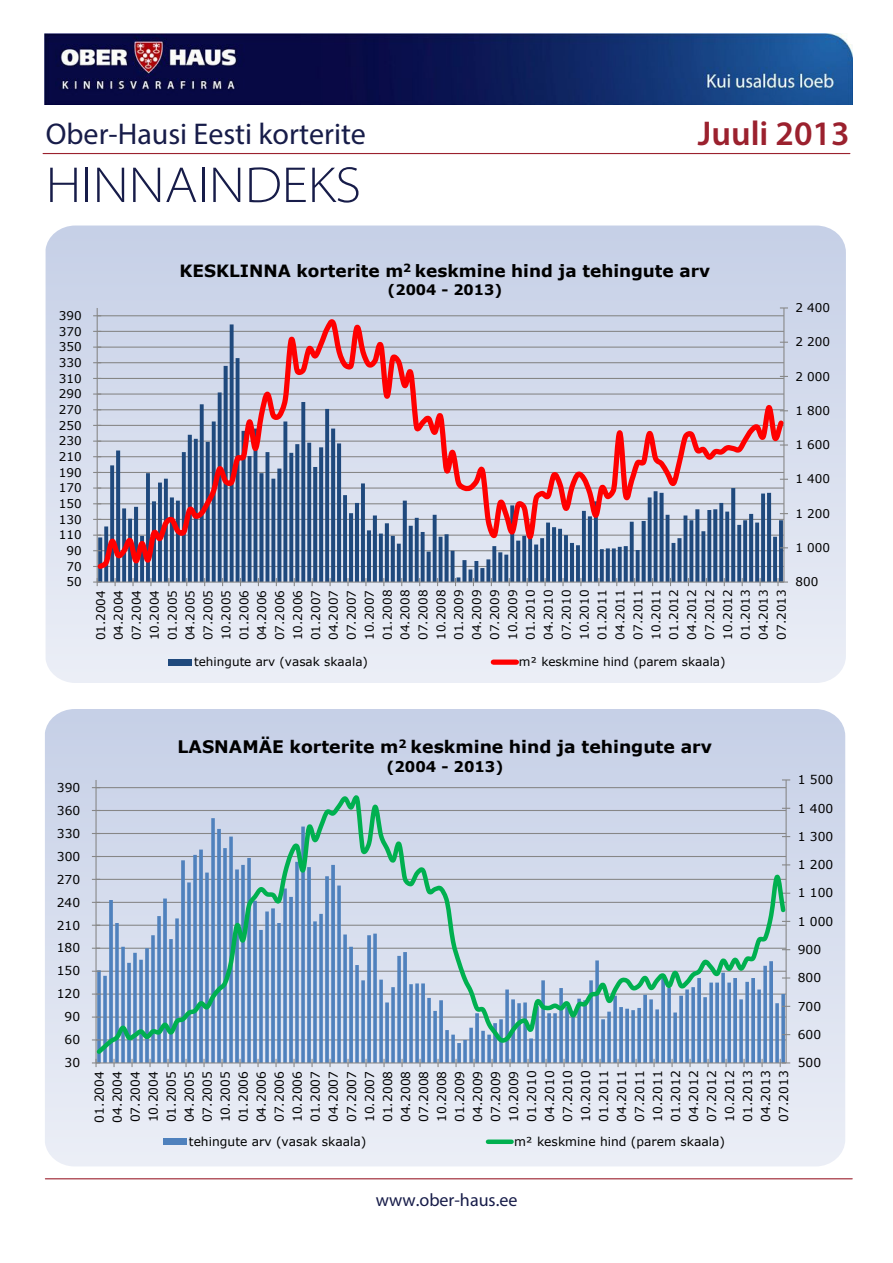
<style>
.page{position:relative;width:893px;height:1263px;background:#fff}
.page>*{position:absolute;margin:0;border:0;box-sizing:border-box;transform-origin:0 0}
.t1{font:300 semi-expanded 51px "Myriad Pro";color:#171c49}
.t2{font:600 34.5px "Myriad Pro";color:#9b212e}
.t3{font:30px "Myriad Pro";color:#171c49}
.t4{font:18px "Myriad Pro";color:#171c49}
.t5{font:700 17.25px "Verdana";color:#000}
.t6{font:700 16.95px "Verdana";color:#000}
.t7{font:700 14.7px "Verdana";color:#000}
.t8{font:700 14.4px "Verdana";color:#000}
.t9{font:12.3px/18px "Verdana";color:#000;text-align:justify}
.t10{font:12px/17.9px "Verdana";color:#000;text-align:justify}
</style>
<div class="page">
<hr style="left:45px;top:1178px;width:807px;height:1px;background:#9b212e">
<img style="left:44px;top:34px;width:808px;height:70px">
<img style="left:46px;top:226px;width:799px;height:457px">
<hr style="left:43px;top:153px;width:806px;height:1px;background:#9b212e">
<img style="left:45px;top:709px;width:800px;height:457px">
<hr style="left:97px;top:315px;width:687px;height:1px;background:#868686">
<svg style="left:98px;top:574px;width:685px;height:8px;background:#607ca0"></svg>
<hr style="left:783px;top:308px;width:1px;height:274px;background:#868686">
<svg style="left:779px;top:307px;width:9px;height:2px"></svg>
<hr style="left:97px;top:308px;width:1px;height:274px;background:#868686">
<hr style="left:97px;top:582px;width:687px;height:1px;background:#868686">
<svg style="left:777px;top:578px;width:11px;height:8px"></svg>
<svg style="left:705px;top:578px;width:2px;height:8px"></svg>
<svg style="left:508px;top:578px;width:2px;height:8px"></svg>
<svg style="left:311px;top:578px;width:2px;height:8px"></svg>
<svg style="left:93px;top:578px;width:8px;height:8px"></svg>
<svg style="left:97px;top:318px;width:687px;height:256px;background:#b4afc3"></svg>
<div style="left:168px;top:659px;width:23px;height:6px;background:#1f497d"></div>
<div style="left:493px;top:660px;width:23px;height:5px;background:#f00"></div>
<hr style="left:96px;top:787px;width:690px;height:1px;background:#868686">
<hr style="left:785px;top:780px;width:1px;height:283px;background:#868686">
<svg style="left:782px;top:779px;width:8px;height:2px"></svg>
<hr style="left:95px;top:780px;width:2px;height:283px;background:#868686">
<hr style="left:96px;top:1062px;width:690px;height:2px;background:#868686">
<svg style="left:779px;top:1059px;width:11px;height:8px"></svg>
<svg style="left:131px;top:1059px;width:2px;height:8px"></svg>
<svg style="left:113px;top:1059px;width:2px;height:8px"></svg>
<svg style="left:92px;top:1059px;width:8px;height:8px"></svg>
<svg style="left:96px;top:793px;width:691px;height:265px;background:#adc3d9"></svg>
<div style="left:163px;top:1138px;width:23px;height:7px;background:#4f81bd"></div>
<hr style="left:488px;top:1140px;width:23px;height:4px;background:#00b050">
<h3 class="t3" style="left:46px;top:116px;width:322px">Ober-Hausi Eesti korterite</h3>
<h1 class="t1" style="left:46px;top:155px;width:317px">HINNAINDEKS</h1>
<h2 class="t2" style="left:698px;top:113px;width:153px">Juuli 2013</h2>
<p class="t10" style="left:59px;top:308px;width:24px">390</p>
<p class="t10" style="left:59px;top:323px;width:24px">370</p>
<p class="t10" style="left:59px;top:339px;width:24px">350</p>
<p class="t10" style="left:59px;top:355px;width:24px">330</p>
<p class="t10" style="left:59px;top:370px;width:24px">310</p>
<p class="t10" style="left:59px;top:386px;width:24px">290</p>
<p class="t10" style="left:59px;top:402px;width:24px">270</p>
<p class="t10" style="left:59px;top:417px;width:24px">250</p>
<p class="t10" style="left:59px;top:433px;width:24px">230</p>
<p class="t10" style="left:59px;top:449px;width:24px">210</p>
<p class="t10" style="left:59px;top:464px;width:24px">190</p>
<p class="t10" style="left:59px;top:480px;width:24px">170</p>
<p class="t10" style="left:59px;top:496px;width:24px">150</p>
<p class="t10" style="left:59px;top:511px;width:24px">130</p>
<p class="t10" style="left:59px;top:527px;width:24px">110</p>
<p class="t10" style="left:66px;top:543px;width:17px">90</p>
<p class="t10" style="left:66px;top:558px;width:17px">70</p>
<p class="t10" style="left:66px;top:574px;width:17px">50</p>
<h3 class="t6" style="left:179px;top:264px;width:532px">KESKLINNA korterite m<sup>2</sup> keskmine hind ja tehingute arv</h3>
<p class="t8" style="left:387px;top:284px;width:116px">(2004 - 2013)</p>
<p class="t10" style="left:93px;top:640px;width:53px;rotate:-90deg">01.2004<br>04.2004<br>07.2004<br>10.2004<br>01.2005<br>04.2005<br>07.2005<br>10.2005<br>01.2006<br>04.2006<br>07.2006<br>10.2006<br>01.2007<br>04.2007<br>07.2007<br>10.2007<br>01.2008<br>04.2008<br>07.2008<br>10.2008<br>01.2009<br>04.2009<br>07.2009<br>10.2009<br>01.2010<br>04.2010<br>07.2010<br>10.2010<br>01.2011<br>04.2011<br>07.2011<br>10.2011<br>01.2012<br>04.2012<br>07.2012<br>10.2012<br>01.2013<br>04.2013<br>07.2013</p>
<p class="t10" style="left:194px;top:654px;width:175px">tehingute arv (vasak skaala)</p>
<p class="t10" style="left:519px;top:654px;width:208px">m² keskmine hind (parem skaala)</p>
<p class="t10" style="left:795px;top:300px;width:36px">2 400</p>
<p class="t10" style="left:795px;top:334px;width:36px">2 200</p>
<p class="t10" style="left:795px;top:368px;width:36px">2 000</p>
<p class="t10" style="left:795px;top:403px;width:36px">1 800</p>
<p class="t10" style="left:795px;top:437px;width:36px">1 600</p>
<p class="t10" style="left:795px;top:471px;width:36px">1 400</p>
<p class="t10" style="left:795px;top:505px;width:36px">1 200</p>
<p class="t10" style="left:795px;top:540px;width:36px">1 000</p>
<p class="t10" style="left:795px;top:574px;width:24px">800</p>
<p class="t9" style="left:57px;top:779px;width:25px">390</p>
<p class="t9" style="left:57px;top:802px;width:25px">360</p>
<p class="t9" style="left:57px;top:825px;width:25px">330</p>
<p class="t9" style="left:57px;top:848px;width:25px">300</p>
<p class="t9" style="left:57px;top:871px;width:25px">270</p>
<p class="t9" style="left:57px;top:894px;width:25px">240</p>
<p class="t9" style="left:57px;top:917px;width:25px">210</p>
<p class="t9" style="left:57px;top:940px;width:25px">180</p>
<p class="t9" style="left:57px;top:963px;width:25px">150</p>
<p class="t9" style="left:57px;top:986px;width:25px">120</p>
<p class="t9" style="left:65px;top:1009px;width:17px">90</p>
<p class="t9" style="left:65px;top:1032px;width:17px">60</p>
<p class="t9" style="left:65px;top:1055px;width:17px">30</p>
<h3 class="t5" style="left:177px;top:740px;width:536px">LASNAMÄE korterite m<sup>2</sup> keskmine hind ja tehingute arv</h3>
<p class="t7" style="left:386px;top:761px;width:119px">(2004 - 2013)</p>
<p class="t9" style="left:91px;top:1123px;width:54px;rotate:-90deg">01.2004<br>04.2004<br>07.2004<br>10.2004<br>01.2005<br>04.2005<br>07.2005<br>10.2005<br>01.2006<br>04.2006<br>07.2006<br>10.2006<br>01.2007<br>04.2007<br>07.2007<br>10.2007<br>01.2008<br>04.2008<br>07.2008<br>10.2008<br>01.2009<br>04.2009<br>07.2009<br>10.2009<br>01.2010<br>04.2010<br>07.2010<br>10.2010<br>01.2011<br>04.2011<br>07.2011<br>10.2011<br>01.2012<br>04.2012<br>07.2012<br>10.2012<br>01.2013<br>04.2013<br>07.2013</p>
<p class="t9" style="left:189px;top:1134px;width:179px">tehingute arv (vasak skaala)</p>
<p class="t9" style="left:514px;top:1134px;width:212px">m² keskmine hind (parem skaala)</p>
<p class="t9" style="left:797px;top:772px;width:37px">1 500</p>
<p class="t9" style="left:797px;top:800px;width:37px">1 400</p>
<p class="t9" style="left:797px;top:828px;width:37px">1 300</p>
<p class="t9" style="left:797px;top:857px;width:37px">1 200</p>
<p class="t9" style="left:797px;top:885px;width:37px">1 100</p>
<p class="t9" style="left:797px;top:913px;width:37px">1 000</p>
<p class="t9" style="left:797px;top:942px;width:25px">900</p>
<p class="t9" style="left:797px;top:970px;width:25px">800</p>
<p class="t9" style="left:797px;top:998px;width:25px">700</p>
<p class="t9" style="left:797px;top:1027px;width:25px">600</p>
<p class="t9" style="left:797px;top:1055px;width:25px">500</p>
<h3 class="t4" style="left:376px;top:1189px;width:143px">www.ober-haus.ee</h3>
</div>
